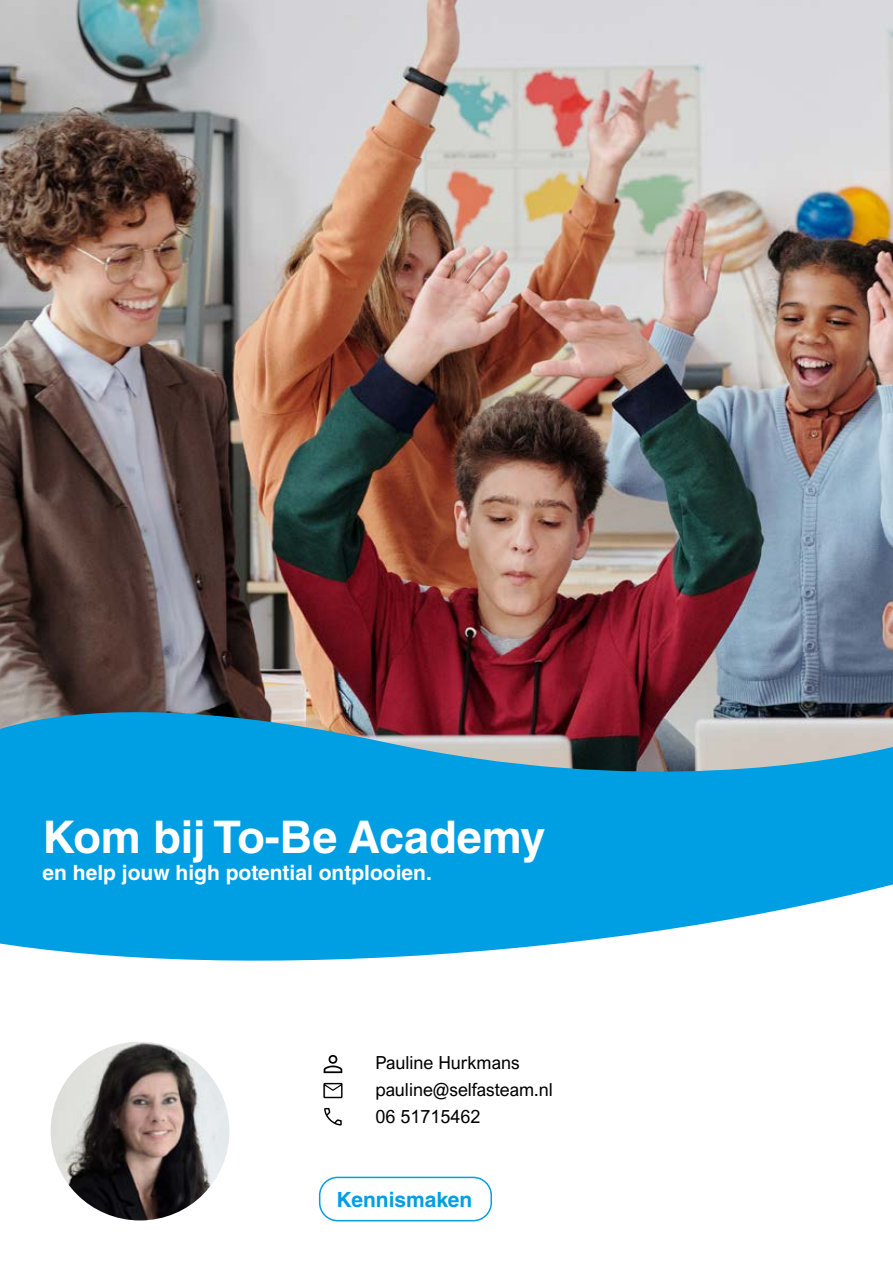
<style>
.page{position:relative;width:893px;height:1263px;background:#fff}
.page>*{position:absolute;margin:0;border:0;box-sizing:border-box;transform-origin:0 0}
.t1{font:700 45px "Helvetica LT Std";color:#fff}
.t2{font:700 21px "Helvetica LT Std";color:#fff}
.t3{font:700 21px "Helvetica LT Std";color:#009fe3}
.t4{font:18px/27px "Arial Nova";color:#000}
</style>
<div class="page">
<svg style="left:0;top:809px;width:893px;height:152px;background:#21abe6"></svg>
<div style="left:0;top:773px;width:893px;height:36px;background:#009fe3"></div>
<img style="left:0;top:0;width:893px;height:773px">
<img style="left:51px;top:1042px;width:178px;height:178px;border-radius:88px">
<div style="left:319px;top:1177px;width:173px;height:44px;border:2px solid #009fe3;border-radius:18px"></div>
<svg style="left:324px;top:1055px;width:18px;height:18px"></svg>
<svg style="left:324px;top:1108px;width:18px;height:17px"></svg>
<svg style="left:323px;top:1083px;width:19px;height:15px"></svg>
<h1 class="t1" style="left:43px;top:809px;width:504px">Kom bij To-Be Academy</h1>
<p class="t2" style="left:43px;top:859px;width:391px">en help jouw high potential ontplooien.</p>
<p class="t4" style="left:375px;top:1049px;width:179px">Pauline Hurkmans pauline@selfasteam.nl<br>06 51715462</p>
<p class="t3" style="left:337px;top:1186px;width:137px">Kennismaken</p>
</div>
